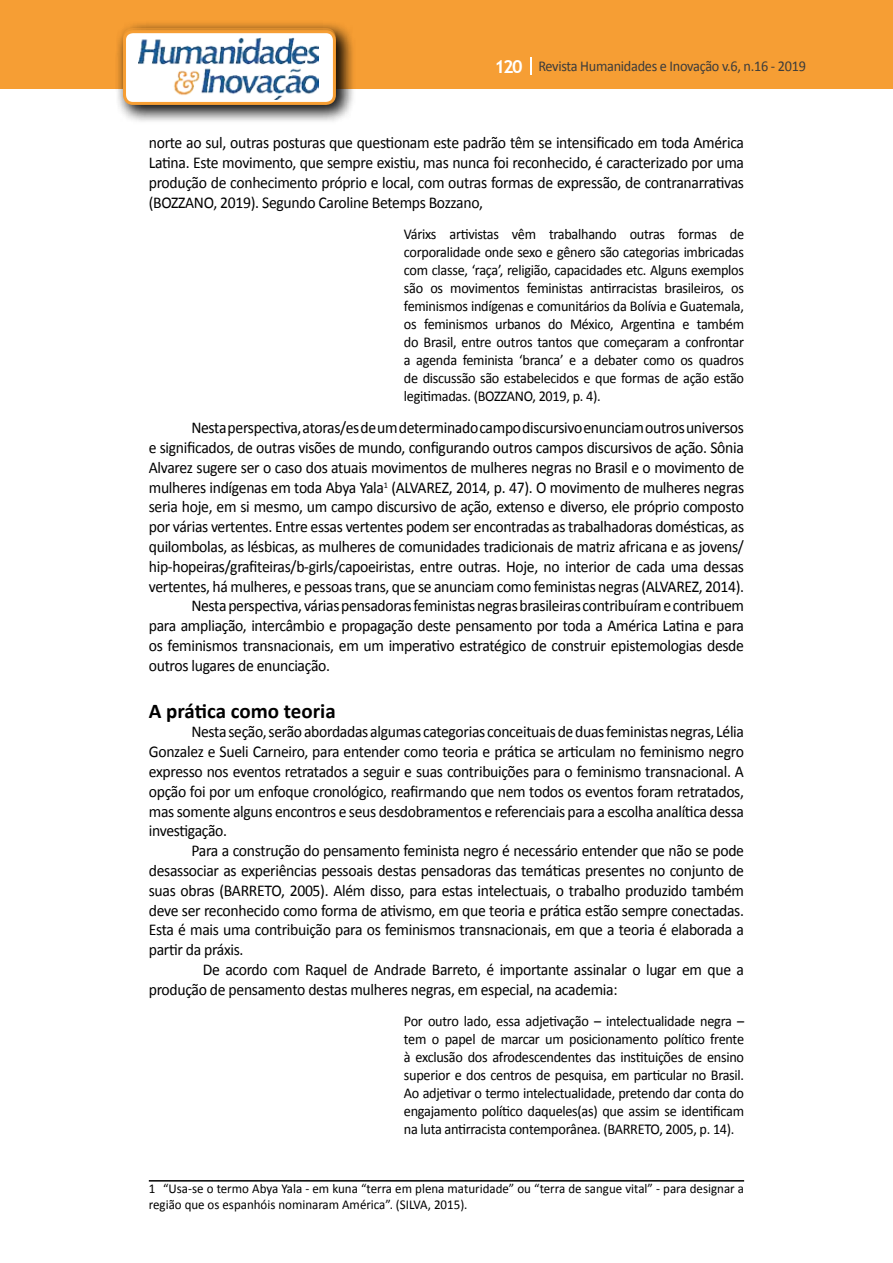
<style>
.page{position:relative;width:893px;height:1263px;background:#fff}
.page>*{position:absolute;margin:0;border:0;box-sizing:border-box;transform-origin:0 0}
.t1{font:700 21px "Calibri";color:#000}
.t2{font:16.5px/19.8px "Calibri";letter-spacing:-.02em;color:#000;text-align:justify;scale:.95 1}
.t3{font:15px/18px "Calibri";letter-spacing:-.02em;color:#000;text-align:justify;scale:.95 1}
.t4{font:15px "Calibri";letter-spacing:-.02em;color:#3c3c3b;scale:.95 1}
.t5{font:13.5px/16.2px "Calibri";color:#000;scale:.96 1}
.s1{font-family:"Trebuchet MS";font-weight:700;font-size:18px;color:#fff}
</style>
<div class="page">
<div style="left:0;top:0;width:893px;height:88px;background:#f69e34"></div>
<svg style="left:530px;top:57px;width:2px;height:18px"></svg>
<div style="left:115px;top:22px;width:241px;height:103px;background:#000;opacity:.75"></div>
<div style="left:125px;top:32px;width:209px;height:71px;background:#fff;border-radius:9px"></div>
<img style="left:138px;top:37px;width:181px;height:62px">
<div style="left:123px;top:30px;width:213px;height:75px;border:3px solid #f69e34;border-radius:9px"></div>
<hr style="left:149px;top:1180px;width:595px;height:1px;background:#000">
<p class="t4" style="left:495px;top:57px;width:329px"><span class="s1">120</span> Revista Humanidades e Inovação v.6, n.16 - 2019</p>
<p class="t2" style="left:149px;top:133px;width:628px">norte ao sul, outras posturas que questionam este padrão têm se intensificado em toda América Latina. Este movimento, que sempre existiu, mas nunca foi reconhecido, é caracterizado por uma produção de conhecimento próprio e local, com outras formas de expressão, de contranarrativas (BOZZANO, 2019). Segundo Caroline Betemps Bozzano,</p>
<p class="t3" style="left:404px;top:225px;width:360px">Várixs artivistas vêm trabalhando outras formas de corporalidade onde sexo e gênero são categorias imbricadas com classe, ‘raça’, religião, capacidades etc. Alguns exemplos são os movimentos feministas antirracistas brasileiros, os feminismos indígenas e comunitários da Bolívia e Guatemala, os feminismos urbanos do México, Argentina e também do Brasil, entre outros tantos que começaram a confrontar a agenda feminista ‘branca’ e a debater como os quadros de discussão são estabelecidos e que formas de ação estão legitimadas. (BOZZANO, 2019, p. 4).</p>
<p class="t2" style="left:191px;top:418px;width:583px">Nesta perspectiva, atoras/es de um determinado campo discursivo enunciam outros universos</p>
<p class="t2" style="left:149px;top:438px;width:628px">e significados, de outras visões de mundo, configurando outros campos discursivos de ação. Sônia</p>
<p class="t2" style="left:149px;top:457px;width:628px">Alvarez sugere ser o caso dos atuais movimentos de mulheres negras no Brasil e o movimento de</p>
<p class="t2" style="left:149px;top:477px;width:628px">mulheres indígenas em toda Abya Yala<sup>1</sup> (ALVAREZ, 2014, p. 47). O movimento de mulheres negras</p>
<p class="t2" style="left:149px;top:497px;width:628px">seria hoje, em si mesmo, um campo discursivo de ação, extenso e diverso, ele próprio composto</p>
<p class="t2" style="left:149px;top:517px;width:628px">por várias vertentes. Entre essas vertentes podem ser encontradas as trabalhadoras domésticas, as</p>
<p class="t2" style="left:149px;top:537px;width:628px">quilombolas, as lésbicas, as mulheres de comunidades tradicionais de matriz africana e as jovens/</p>
<p class="t2" style="left:149px;top:556px;width:628px">hip-hopeiras/grafiteiras/b-girls/capoeiristas, entre outras. Hoje, no interior de cada uma dessas</p>
<p class="t2" style="left:149px;top:576px;width:628px">vertentes, há mulheres, e pessoas trans, que se anunciam como feministas negras (ALVAREZ, 2014).</p>
<p class="t2" style="left:191px;top:596px;width:583px">Nesta perspectiva, várias pensadoras feministas negras brasileiras contribuíram e contribuem</p>
<p class="t2" style="left:149px;top:616px;width:628px">para ampliação, intercâmbio e propagação deste pensamento por toda a América Latina e para</p>
<p class="t2" style="left:149px;top:636px;width:628px">os feminismos transnacionais, em um imperativo estratégico de construir epistemologias desde</p>
<p class="t2" style="left:149px;top:655px;width:192px">outros lugares de enunciação.</p>
<p class="t1" style="left:149px;top:696px;width:188px">A prática como teoria</p>
<p class="t2" style="left:149px;top:722px;width:628px;text-indent:43px">Nesta seção, serão abordadas algumas categorias conceituais de duas feministas negras, Lélia Gonzalez e Sueli Carneiro, para entender como teoria e prática se articulam no feminismo negro expresso nos eventos retratados a seguir e suas contribuições para o feminismo transnacional. A opção foi por um enfoque cronológico, reafirmando que nem todos os eventos foram retratados, mas somente alguns encontros e seus desdobramentos e referenciais para a escolha analítica dessa investigação.</p>
<p class="t2" style="left:149px;top:841px;width:628px;text-indent:43px">Para a construção do pensamento feminista negro é necessário entender que não se pode desassociar as experiências pessoais destas pensadoras das temáticas presentes no conjunto de suas obras (BARRETO, 2005). Além disso, para estas intelectuais, o trabalho produzido também deve ser reconhecido como forma de ativismo, em que teoria e prática estão sempre conectadas.<br>Esta é mais uma contribuição para os feminismos transnacionais, em que a teoria é elaborada a partir da práxis.</p>
<p class="t2" style="left:149px;top:960px;width:628px;text-indent:54px">De acordo com Raquel de Andrade Barreto, é importante assinalar o lugar em que a produção de pensamento destas mulheres negras, em especial, na academia:</p>
<p class="t3" style="left:404px;top:1012px;width:359px">Por outro lado, essa adjetivação – intelectualidade negra – tem o papel de marcar um posicionamento político frente à exclusão dos afrodescendentes das instituições de ensino superior e dos centros de pesquisa, em particular no Brasil.<br>Ao adjetivar o termo intelectualidade, pretendo dar conta do engajamento político daqueles(as) que assim se identificam na luta antirracista contemporânea. (BARRETO, 2005, p. 14).</p>
<p class="t5" style="left:149px;top:1180px;width:621px">1 “Usa-se o termo Abya Yala - em kuna “terra em plena maturidade” ou “terra de sangue vital” - para designar a região que os espanhóis nominaram América”. (SILVA, 2015).</p>
</div>
